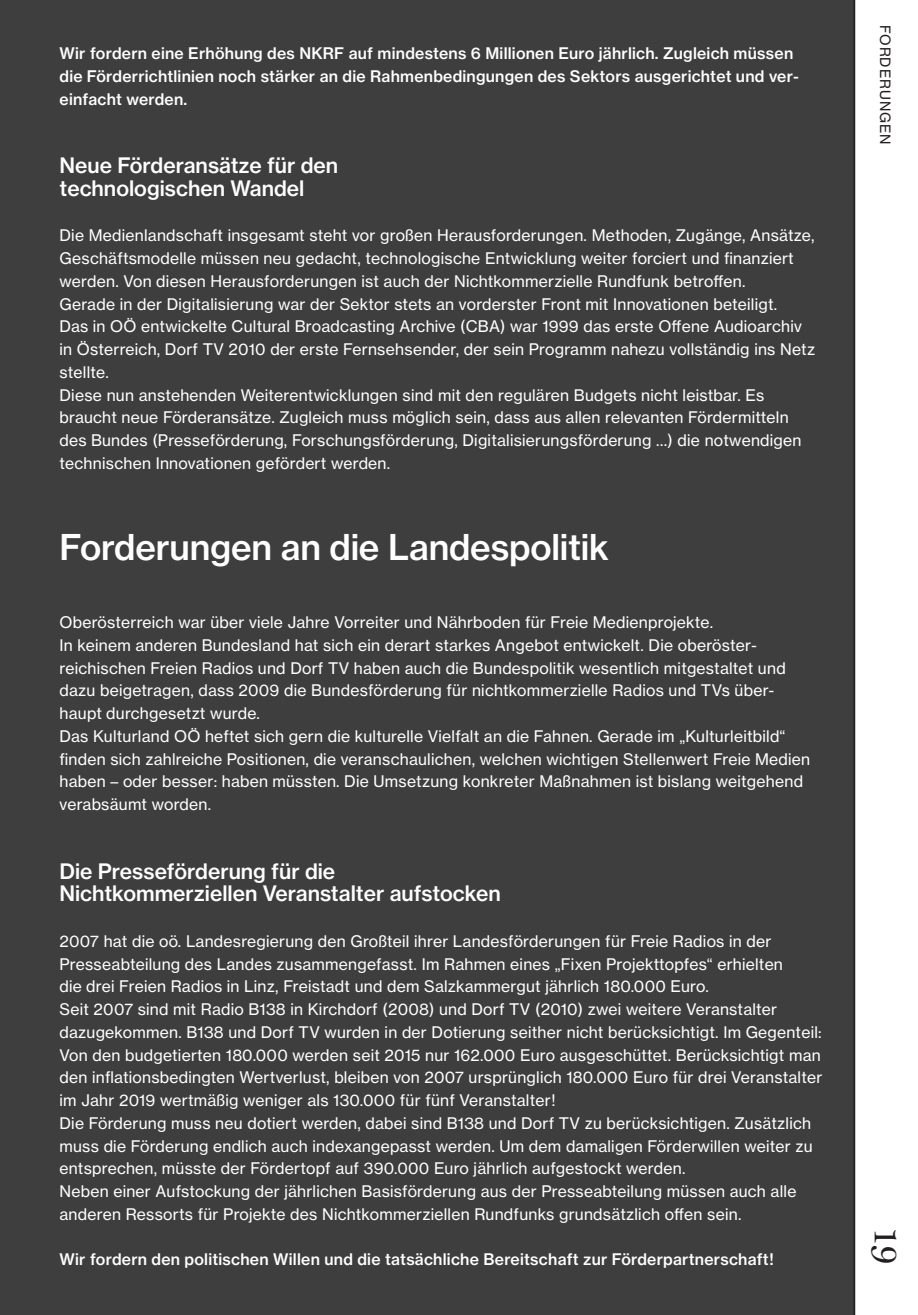
<style>
.page{position:relative;width:918px;height:1315px;background:#fff}
.page>*{position:absolute;margin:0;border:0;box-sizing:border-box;transform-origin:0 0}
.t1{font:35px "N Haas Grotesk TX Std 65 Md";letter-spacing:-.005em;color:#fff}
.t2{font:35px "Miller Display";color:#231f20}
.t3{font:21px/22.8px "N Haas Grotesk TX Std 65 Md";color:#fff}
.t4{font:15.75px/22.8px "N Haas Grotesk TX Std 55 Rg";letter-spacing:.015em;color:#fff}
.t5{font:15.75px/22.8px "N Haas Grotesk TX Std 65 Md";letter-spacing:.015em;color:#fff}
.t6{font:14px "N Haas Grotesk TX Std 55 Rg";color:#231f20}
</style>
<div class="page">
<div style="left:0;top:0;width:853px;height:1315px;background:#3e3e3f"></div>
<hr style="left:853px;top:0;width:2px;height:1315px;background:#231f20">
<p class="t5" style="left:60px;top:42px;width:741px">Wir fordern eine Erhöhung des NKRF auf mindestens 6 Millionen Euro jährlich. Zugleich müssen die Förderrichtlinien noch stärker an die Rahmenbedingungen des Sektors ausgerichtet und ver&shy;einfacht werden.</p>
<h2 class="t3" style="left:60px;top:154px;width:280px">Neue Förderansätze für den technologischen Wandel</h2>
<p class="t4" style="left:60px;top:224px;width:757px">Die Medienlandschaft insgesamt steht vor großen Herausforderungen. Methoden, Zugänge, Ansätze, Geschäftsmodelle müssen neu gedacht, technologische Entwicklung weiter forciert und finanziert werden. Von diesen Herausforderungen ist auch der Nichtkommerzielle Rundfunk betroffen.<br>Gerade in der Digitalisierung war der Sektor stets an vorderster Front mit Innovationen beteiligt.<br>Das in OÖ entwickelte Cultural Broadcasting Archive (CBA) war 1999 das erste Offene Audioarchiv in Österreich, Dorf TV 2010 der erste Fernsehsender, der sein Programm nahezu vollständig ins Netz stellte.<br>Diese nun anstehenden Weiterentwicklungen sind mit den regulären Budgets nicht leistbar. Es braucht neue Förderansätze. Zugleich muss möglich sein, dass aus allen relevanten Fördermitteln des Bundes (Presseförderung, Forschungsförderung, Digitalisierungsförderung …) die notwendigen technischen Innovationen gefördert werden.</p>
<h1 class="t1" style="left:60px;top:525px;width:551px">Forderungen an die Landespolitik</h1>
<p class="t4" style="left:60px;top:611px;width:752px">Oberösterreich war über viele Jahre Vorreiter und Nährboden für Freie Medienprojekte.<br>In keinem anderen Bundesland hat sich ein derart starkes Angebot entwickelt. Die oberöster&shy;reichischen Freien Radios und Dorf TV haben auch die Bundespolitik wesentlich mitgestaltet und dazu beigetragen, dass 2009 die Bundesförderung für nichtkommerzielle Radios und TVs über&shy;haupt durchgesetzt wurde.<br>Das Kulturland OÖ heftet sich gern die kulturelle Vielfalt an die Fahnen. Gerade im „Kulturleitbild“ finden sich zahlreiche Positionen, die veranschaulichen, welchen wichtigen Stellenwert Freie Medien haben – oder besser: haben müssten. Die Umsetzung konkreter Maßnahmen ist bislang weitgehend verabsäumt worden.</p>
<h2 class="t3" style="left:60px;top:859px;width:443px">Die Presseförderung für die<br>Nichtkommerziellen Veranstalter aufstocken</h2>
<p class="t4" style="left:60px;top:929px;width:764px">2007 hat die oö. Landesregierung den Großteil ihrer Landesförderungen für Freie Radios in der Presseabteilung des Landes zusammengefasst. Im Rahmen eines „Fixen Projekttopfes“ erhielten<br>die drei Freien Radios in Linz, Freistadt und dem Salzkammergut jährlich 180.000 Euro.<br>Seit 2007 sind mit Radio B138 in Kirchdorf (2008) und Dorf TV (2010) zwei weitere Veranstalter dazugekommen. B138 und Dorf TV wurden in der Dotierung seither nicht berücksichtigt. Im Gegenteil:<br>Von den budgetierten 180.000 werden seit 2015 nur 162.000 Euro ausgeschüttet. Berücksichtigt man den inflationsbedingten Wertverlust, bleiben von 2007 ursprünglich 180.000 Euro für drei Veranstalter im Jahr 2019 wertmäßig weniger als 130.000 für fünf Veranstalter!<br>Die Förderung muss neu dotiert werden, dabei sind B138 und Dorf TV zu berücksichtigen. Zusätzlich muss die Förderung endlich auch indexangepasst werden. Um dem damaligen Förderwillen weiter zu entsprechen, müsste der Fördertopf auf 390.000 Euro jährlich aufgestockt werden.<br>Neben einer Aufstockung der jährlichen Basisförderung aus der Presseabteilung müssen auch alle anderen Ressorts für Projekte des Nichtkommerziellen Rundfunks grundsätzlich offen sein.</p>
<p class="t5" style="left:60px;top:1248px;width:716px">Wir fordern den politischen Willen und die tatsächliche Bereitschaft zur Förderpartnerschaft!</p>
<p class="t6" style="left:894px;top:25px;width:119px;rotate:90deg">Forderungen</p>
<h1 class="t2" style="left:907px;top:1228px;width:38px;rotate:90deg">19</h1>
</div>
